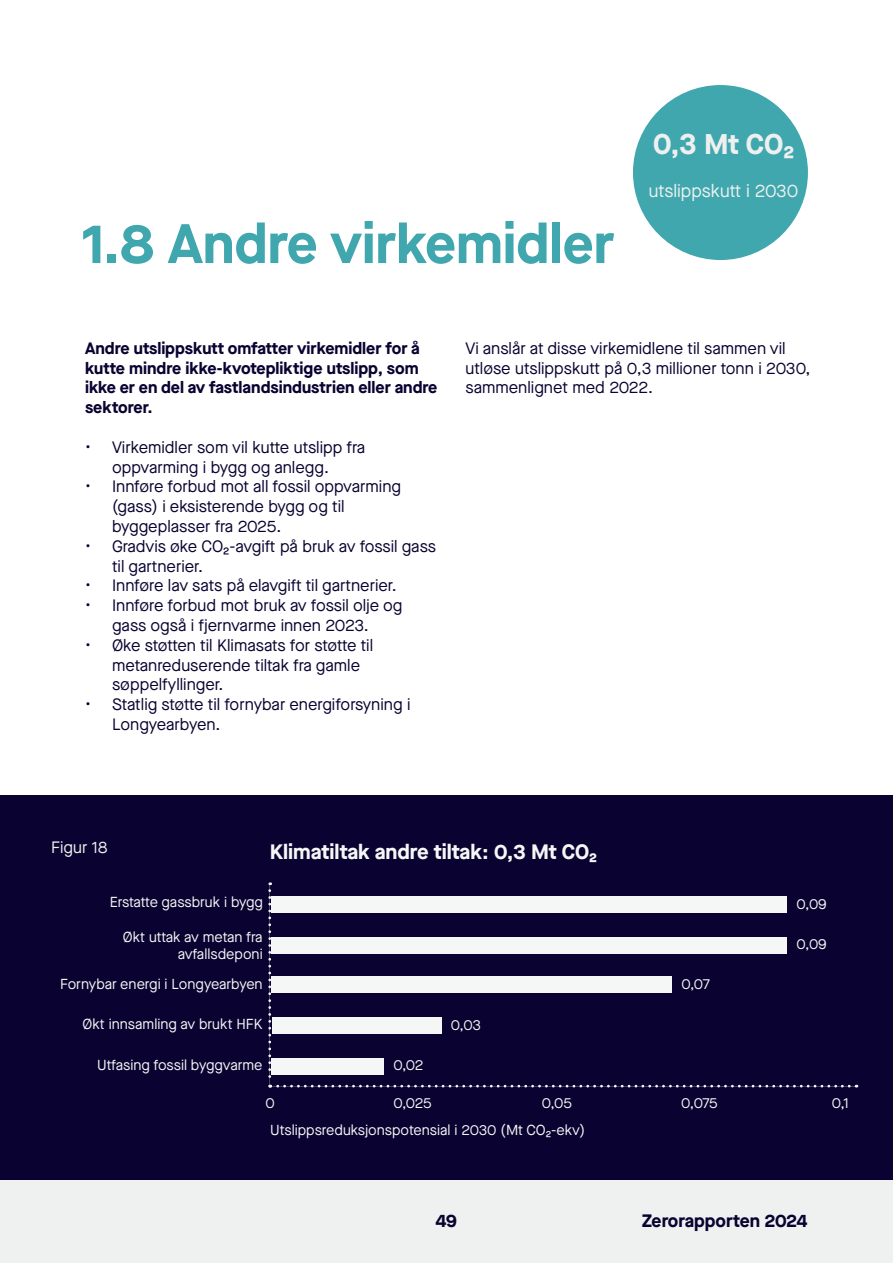
<style>
.page{position:relative;width:893px;height:1263px;background:#fff}
.page>*{position:absolute;margin:0;border:0;box-sizing:border-box;transform-origin:0 0}
.t1{font:700 55.5px "Maison Neue";color:#40a7ae}
.t2{font:700 28.5px "Maison Neue";color:#eef0ef}
.t3{font:700 20.85px "Maison Neue";color:#f5f7f7}
.t4{font:700 18px "Maison Neue";letter-spacing:-.01em;color:#0a0230}
.t5{font:18px "Maison Neue";color:#eef0ef}
.t6{font:16.5px/19.8px "Maison Neue";color:#0a0230}
.t7{font:700 16.5px/19.8px "Maison Neue";color:#0a0230}
.t8{font:16.5px "Maison Neue";color:#eef0ef}
.t9{font:14.55px/17.4px "Maison Neue";color:#f5f7f7;text-align:right}
</style>
<div class="page">
<div style="left:0;top:1180px;width:893px;height:83px;background:#eff0f0"></div>
<div style="left:633px;top:85px;width:175px;height:175px;background:#40a7ae;border-radius:50%"></div>
<div style="left:0;top:795px;width:893px;height:384px;background:#0a0230"></div>
<svg style="left:268px;top:882px;width:581px;height:205px"></svg>
<div style="left:272px;top:937px;width:515px;height:16px;background:#f5f7f7"></div>
<div style="left:272px;top:1017px;width:169px;height:17px;background:#f5f7f7"></div>
<div style="left:272px;top:1058px;width:112px;height:16px;background:#f5f7f7"></div>
<div style="left:271px;top:896px;width:516px;height:17px;background:#f5f7f7"></div>
<div style="left:272px;top:976px;width:400px;height:17px;background:#f5f7f7"></div>
<h1 class="t1" style="left:82px;top:204px;width:534px">1.8 Andre virkemidler</h1>
<h2 class="t2" style="left:653px;top:123px;width:142px">0,3 Mt CO2</h2>
<p class="t5" style="left:649px;top:179px;width:151px">utslippskutt i 2030</p>
<p class="t7" style="left:85px;top:338px;width:354px">Andre utslippskutt omfatter virkemidler for å kutte mindre ikke-kvotepliktige utslipp, som ikke er en del av fastlandsindustrien eller andre sektorer.</p>
<p class="t6" style="left:85px;top:437px;width:282px;text-align:center">• Virkemidler som vil kutte utslipp fra oppvarming i bygg og anlegg.</p>
<p class="t6" style="left:112px;top:476px;width:291px;text-indent:-27px">• Innføre forbud mot all fossil oppvarming (gass) i eksisterende bygg og til byggeplasser fra 2025.</p>
<p class="t6" style="left:112px;top:536px;width:326px;text-indent:-27px">• Gradvis øke CO2-avgift på bruk av fossil gass til gartnerier.</p>
<p class="t6" style="left:85px;top:575px;width:313px">• Innføre lav sats på elavgift til gartnerier.</p>
<p class="t6" style="left:85px;top:595px;width:319px;text-align:center">• Innføre forbud mot bruk av fossil olje og gass også i fjernvarme innen 2023.</p>
<p class="t6" style="left:112px;top:635px;width:263px;text-indent:-27px">• Øke støtten til Klimasats for støtte til metanreduserende tiltak fra gamle søppelfyllinger.</p>
<p class="t6" style="left:112px;top:694px;width:300px;text-indent:-27px">• Statlig støtte til fornybar energiforsyning i<br>Longyearbyen.</p>
<p class="t6" style="left:465px;top:338px;width:347px">Vi anslår at disse virkemidlene til sammen vil utløse utslippskutt på 0,3 millioner tonn i 2030, sammenlignet med 2022.</p>
<p class="t8" style="left:51px;top:836px;width:58px">Figur 18</p>
<p class="t3" style="left:270px;top:836px;width:329px">Klimatiltak andre tiltak: 0,3 Mt CO2</p>
<p class="t9" style="left:110px;top:893px;width:155px">Erstatte gassbruk i bygg</p>
<p class="t9" style="left:123px;top:928px;width:141px">Økt uttak av metan fra avfallsdeponi</p>
<p class="t9" style="left:60px;top:975px;width:204px">Fornybar energi i Longyearbyen</p>
<p class="t9" style="left:83px;top:1015px;width:182px">Økt innsamling av brukt HFK</p>
<p class="t9" style="left:97px;top:1056px;width:167px">Utfasing fossil byggvarme</p>
<p class="t9" style="left:796px;top:895px;width:32px">0,09</p>
<p class="t9" style="left:796px;top:935px;width:32px">0,09</p>
<p class="t9" style="left:681px;top:975px;width:30px">0,07</p>
<p class="t9" style="left:451px;top:1016px;width:32px">0,03</p>
<p class="t9" style="left:393px;top:1056px;width:32px">0,02</p>
<p class="t9" style="left:393px;top:1094px;width:40px">0,025</p>
<p class="t9" style="left:542px;top:1094px;width:32px">0,05</p>
<p class="t9" style="left:832px;top:1094px;width:19px">0,1</p>
<p class="t9" style="left:270px;top:1121px;width:316px">Utslippsreduksjonspotensial i 2030 (Mt CO2-ekv)</p>
<p class="t9" style="left:681px;top:1094px;width:38px">0,075</p>
<p class="t9" style="left:266px;top:1094px;width:11px">0</p>
<p class="t4" style="left:436px;top:1208px;width:23px">49</p>
<p class="t4" style="left:642px;top:1208px;width:167px">Zerorapporten 2024</p>
</div>
